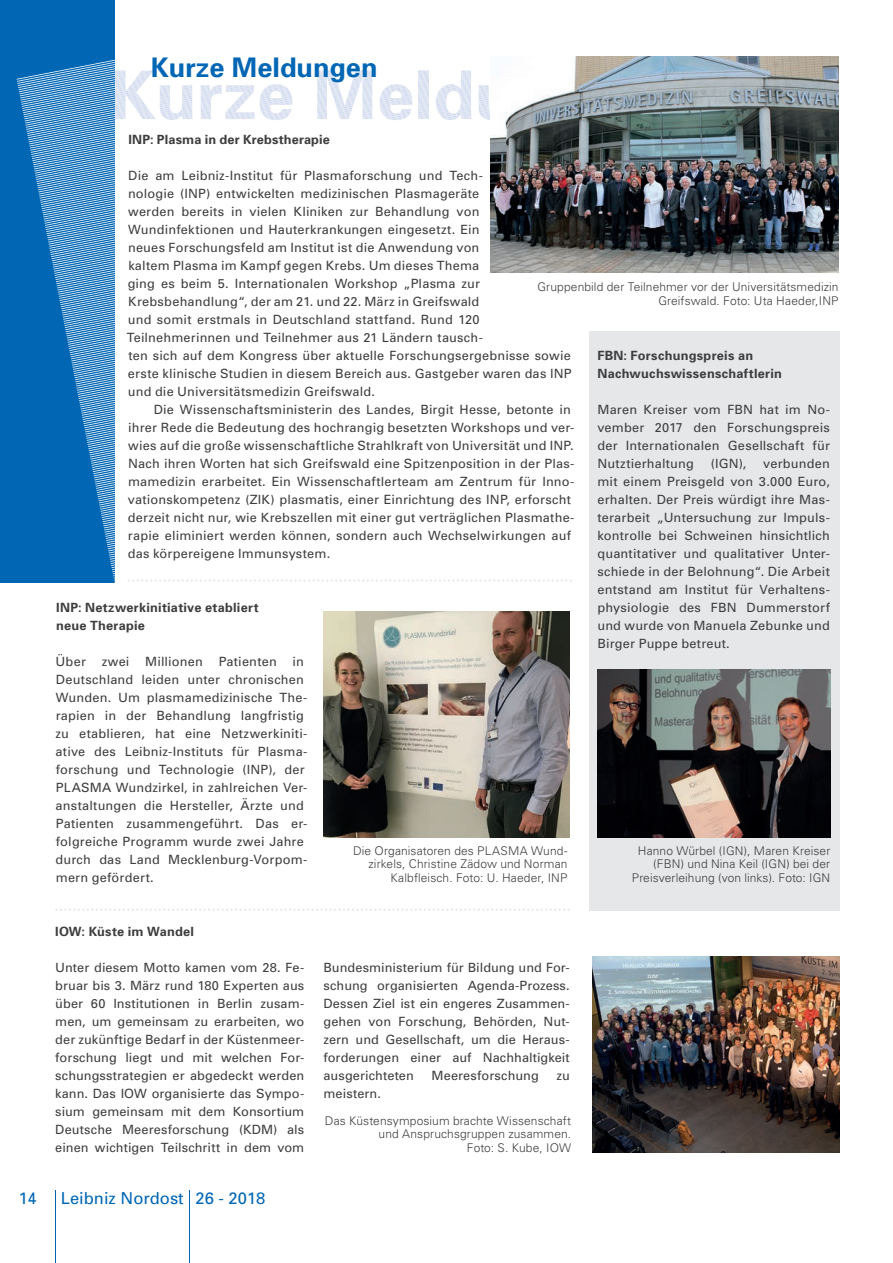
<style>
.page{position:relative;width:893px;height:1263px;background:#fff}
.page>*{position:absolute;margin:0;border:0;box-sizing:border-box;transform-origin:0 0}
.t1{font:700 67.5px "Univers";color:#d4ddef}
.t2{font:700 27px "Univers";color:#0166b3}
.t3{font:16.5px "Univers";color:#0166b3}
.t4{font:12.75px/18px "Univers";letter-spacing:.015em;color:#3e3e3f;text-align:justify}
.t5{font:700 12.75px/18px "Univers";letter-spacing:.02em;color:#3e3e3f}
.t6{font:300 12px/13.5px "Univers";letter-spacing:.01em;color:#3e3e3f;text-align:right}
</style>
<div class="page">
<svg style="left:0;top:0;width:115px;height:583px;background:#237abd"></svg>
<hr style="left:55px;top:1191px;width:1px;height:72px;background:#0166b3">
<hr style="left:189px;top:1191px;width:1px;height:72px;background:#0166b3">
<svg style="left:128px;top:579px;width:444px;height:3px"></svg>
<svg style="left:55px;top:909px;width:515px;height:2px"></svg>
<img style="left:592px;top:957px;width:247px;height:195px">
<img style="left:323px;top:612px;width:247px;height:225px">
<img style="left:490px;top:57px;width:349px;height:215px">
<div style="left:589px;top:332px;width:250px;height:579px;background:#e6e7e9"></div>
<img style="left:598px;top:670px;width:232px;height:167px">
<h2 class="t2" style="left:151px;top:58px;width:228px">Kurze Meldungen</h2>
<h1 class="t1" style="left:111px;top:70px;width:568px">Kurz e Meldungen</h1>
<p class="t5" style="left:129px;top:132px;width:203px">INP: Plasma in der Krebstherapie</p>
<p class="t4" style="left:127px;top:168px;width:446px;text-align:left">Die am Leibniz-Institut für Plasmaforschung und Tech-<br>nologie (INP) entwickelten medizinischen Plasmageräte<br>werden bereits in vielen Kliniken zur Behandlung von Wundinfektionen und Hauterkrankungen eingesetzt. Ein<br>neues Forschungsfeld am Institut ist die Anwendung von<br>kaltem Plasma im Kampf gegen Krebs. Um dieses Thema<br>ging es beim 5. Internationalen Workshop „Plasma zur Krebsbehandlung“, der am 21. und 22. März in Greifswald<br>und somit erstmals in Deutschland stattfand. Rund 120<br>Teilnehmerinnen und Teilnehmer aus 21 Ländern tausch-<br>ten sich auf dem Kongress über aktuelle Forschungsergebnisse sowie erste klinische Studien in diesem Bereich aus. Gastgeber waren das INP und die Universitätsmedizin Greifswald.</p>
<p class="t4" style="left:128px;top:402px;width:448px;text-align:left;text-indent:26px">Die Wissenschaftsministerin des Landes, Birgit Hesse, betonte in ihrer Rede die Bedeutung des hochrangig besetzten Workshops und ver&shy;wies auf die große wissenschaftliche Strahlkraft von Universität und INP.<br>Nach ihren Worten hat sich Greifswald eine Spitzenposition in der Plas&shy;mamedizin erarbeitet. Ein Wissenschaftlerteam am Zentrum für Inno&shy;vationskompetenz (ZIK) plasmatis, einer Einrichtung des INP, erforscht derzeit nicht nur, wie Krebszellen mit einer gut verträglichen Plasmathe&shy;rapie eliminiert werden können, sondern auch Wechselwirkungen auf das körpereigene Immunsystem.</p>
<p class="t6" style="left:537px;top:282px;width:303px">Gruppenbild der Teilnehmer vor der Universitätsmedizin<br>Greifswald. Foto: Uta Haeder,INP</p>
<p class="t5" style="left:597px;top:348px;width:186px">FBN: Forschungspreis an<br>Nachwuchswissenschaftlerin</p>
<p class="t4" style="left:597px;top:402px;width:234px">Maren Kreiser vom FBN hat im No&shy;vember 2017 den Forschungspreis der Internationalen Gesellschaft für Nutztierhaltung</p>
<p class="t4" style="left:711px;top:456px;width:37px">(IGN),</p>
<p class="t4" style="left:597px;top:456px;width:234px;text-indent:166px">verbunden mit einem Preisgeld von 3.000 Euro, erhalten. Der Preis würdigt ihre Mas&shy;terarbeit „Untersuchung zur Impuls&shy;kontrolle bei Schweinen hinsichtlich quantitativer und qualitativer Unter&shy;schiede in der Belohnung“. Die Arbeit entstand am Institut für Verhaltens&shy;physiologie des FBN Dummerstorf und wurde von Manuela Zebunke und Birger Puppe betreut.</p>
<p class="t5" style="left:56px;top:600px;width:204px">INP: Netzwerkinitiative etabliert neue Therapie</p>
<p class="t4" style="left:56px;top:654px;width:253px;text-align:left">Über zwei Millionen Patienten in Deutschland leiden unter chronischen Wunden. Um plasmamedizinische The&shy;rapien in der Behandlung langfristig zu etablieren, hat eine Netzwerkiniti&shy;ative des Leibniz-Instituts für Plasma&shy;forschung und Technologie (INP), der PLASMA Wundzirkel, in zahlreichen Ver&shy;anstaltungen die Hersteller, Ärzte und Patienten zusammengeführt. Das er&shy;folgreiche Programm wurde zwei Jahre durch das Land Mecklenburg-Vorpom&shy;mern gefördert.</p>
<p class="t6" style="left:353px;top:845px;width:216px">Die Organisatoren des PLASMA Wund&shy;zirkels, Christine Zädow und Norman<br>Kalbfleisch. Foto: U. Haeder, INP</p>
<p class="t6" style="left:632px;top:845px;width:200px">Hanno Würbel (IGN), Maren Kreiser (FBN) und Nina Keil (IGN) bei der<br>Preisverleihung (von links). Foto: IGN</p>
<p class="t5" style="left:55px;top:924px;width:140px">IOW: Küste im Wandel</p>
<p class="t4" style="left:55px;top:960px;width:251px">Unter diesem Motto kamen vom 28. Fe&shy;bruar bis 3. März rund 180 Experten aus über 60 Institutionen in Berlin zusam&shy;men, um gemeinsam zu erarbeiten, wo der zukünftige Bedarf in der Küstenmeer&shy;forschung liegt und mit welchen For&shy;schungsstrategien er abgedeckt werden kann. Das IOW organisierte das Sympo&shy;sium gemeinsam mit dem Konsortium Deutsche Meeresforschung (KDM) als einen wichtigen Teilschritt in dem vom</p>
<p class="t4" style="left:323px;top:960px;width:248px">Bundesministerium für Bildung und For&shy;schung organisierten Agenda-Prozess.<br>Dessen Ziel ist ein engeres Zusammen&shy;gehen von Forschung, Behörden, Nut&shy;zern und Gesellschaft, um die Heraus&shy;forderungen einer auf Nachhaltigkeit ausgerichteten</p>
<p class="t4" style="left:432px;top:1068px;width:109px">Meeresforschung</p>
<p class="t4" style="left:556px;top:1068px;width:15px">zu</p>
<p class="t4" style="left:323px;top:1086px;width:59px">meistern.</p>
<p class="t6" style="left:325px;top:1115px;width:248px">Das Küstensymposium brachte Wissenschaft und Anspruchsgruppen zusammen.<br>Foto: S. Kube, IOW</p>
<p class="t3" style="left:18px;top:1192px;width:20px">14</p>
<p class="t3" style="left:61px;top:1192px;width:206px">Leibniz Nordost 26 - 2018</p>
</div>
